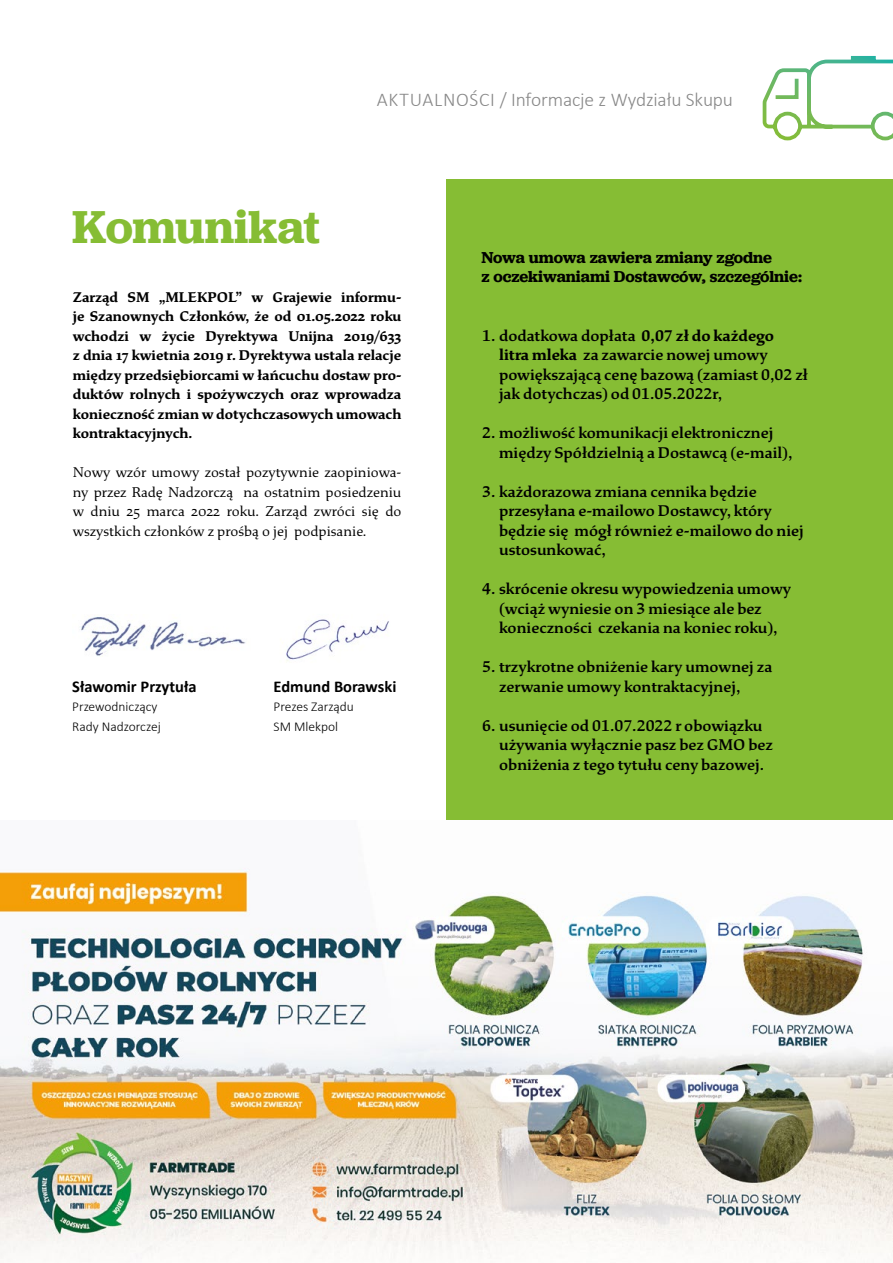
<style>
.page{position:relative;width:893px;height:1263px;background:#fff}
.page>*{position:absolute;margin:0;border:0;box-sizing:border-box;transform-origin:0 0}
.t1{font:600 48px "Jubilat";letter-spacing:-.005em;color:#86bd34}
.t2{font:300 19.5px "Calibri";letter-spacing:-.005em;color:#878787}
.t3{font:600 16.5px/19.5px "Study";color:#000}
.t4{font:600 16.5px/19.5px "Jubilat";letter-spacing:-.005em;color:#000}
.t5{font:700 16.5px "Calibri";color:#000}
.t6{font:700 15px/19.5px "Study";color:#000;text-align:justify}
.t7{font:15px/19.5px "Study";color:#000;text-align:justify}
.t8{font:300 13.5px/19.5px "Calibri";color:#000}
.s1{font-weight:700}
</style>
<div class="page">
<div style="left:446px;top:180px;width:447px;height:702px;background:#86bd34"></div>
<img style="left:0;top:821px;width:893px;height:437px">
<svg style="left:762px;top:56px;width:131px;height:85px"></svg>
<img style="left:80px;top:616px;width:166px;height:40px">
<img style="left:286px;top:619px;width:103px;height:42px">
<h1 class="t1" style="left:72px;top:197px;width:249px">Komunikat</h1>
<p class="t2" style="left:377px;top:88px;width:358px">AKTUALNOŚCI / Informacje z Wydziału Skupu</p>
<p class="t4" style="left:481px;top:247px;width:322px">Nowa umowa zawiera zmiany zgodne<br>z oczekiwaniami Dostawców, szczególnie:</p>
<p class="t6" style="left:73px;top:287px;width:330px">Zarząd SM „MLEKPOL” w Grajewie informu&shy;je Szanownych Członków, że od 01.05.2022 roku wchodzi w życie Dyrektywa Unijna 2019/633 z dnia 17 kwietnia 2019 r. Dyrektywa ustala relacje między przedsiębiorcami w łańcuchu dostaw pro&shy;duktów rolnych i spożywczych oraz wprowadza konieczność zmian w dotychczasowych umowach kontraktacyjnych.</p>
<p class="t7" style="left:73px;top:463px;width:330px">Nowy wzór umowy został pozytywnie zaopiniowa&shy;ny przez Radę Nadzorczą na ostatnim posiedzeniu w dniu 25 marca 2022 roku. Zarząd zwróci się do wszystkich członków z prośbą o jej podpisanie.</p>
<p class="t5" style="left:72px;top:675px;width:126px">Sławomir Przytuła</p>
<p class="t8" style="left:72px;top:697px;width:90px">Przewodniczący<br>Rady Nadzorczej</p>
<p class="t5" style="left:274px;top:675px;width:124px">Edmund Borawski</p>
<p class="t8" style="left:274px;top:697px;width:82px">Prezes Zarządu<br>SM Mlekpol</p>
<p class="t3" style="left:499px;top:326px;width:310px;text-indent:-17px">1. dodatkowa dopłata <span class="s1">0,07 zł do każdego litra mleka</span> za zawarcie nowej umowy powiększającą cenę bazową (zamiast 0,02 zł jak dotychczas) od 01.05.2022r,</p>
<p class="t3" style="left:499px;top:423px;width:295px;text-indent:-17px">2. możliwość komunikacji elektronicznej między Spółdzielnią a Dostawcą (e-mail),</p>
<p class="t3" style="left:499px;top:482px;width:306px;text-indent:-17px">3. każdorazowa zmiana cennika będzie przesyłana e-mailowo Dostawcy, który będzie się mógł również e-mailowo do niej ustosunkować,</p>
<p class="t3" style="left:499px;top:579px;width:294px;text-indent:-17px">4. skrócenie okresu wypowiedzenia umowy (wciąż wyniesie on 3 miesiące ale bez konieczności czekania na koniec roku),</p>
<p class="t3" style="left:499px;top:658px;width:275px;text-indent:-17px">5. trzykrotne obniżenie kary umownej za zerwanie umowy kontraktacyjnej,</p>
<p class="t3" style="left:499px;top:716px;width:275px;text-indent:-17px">6. usunięcie od 01.07.2022 r obowiązku używania wyłącznie pasz bez GMO bez obniżenia z tego tytułu ceny bazowej.</p>
</div>
